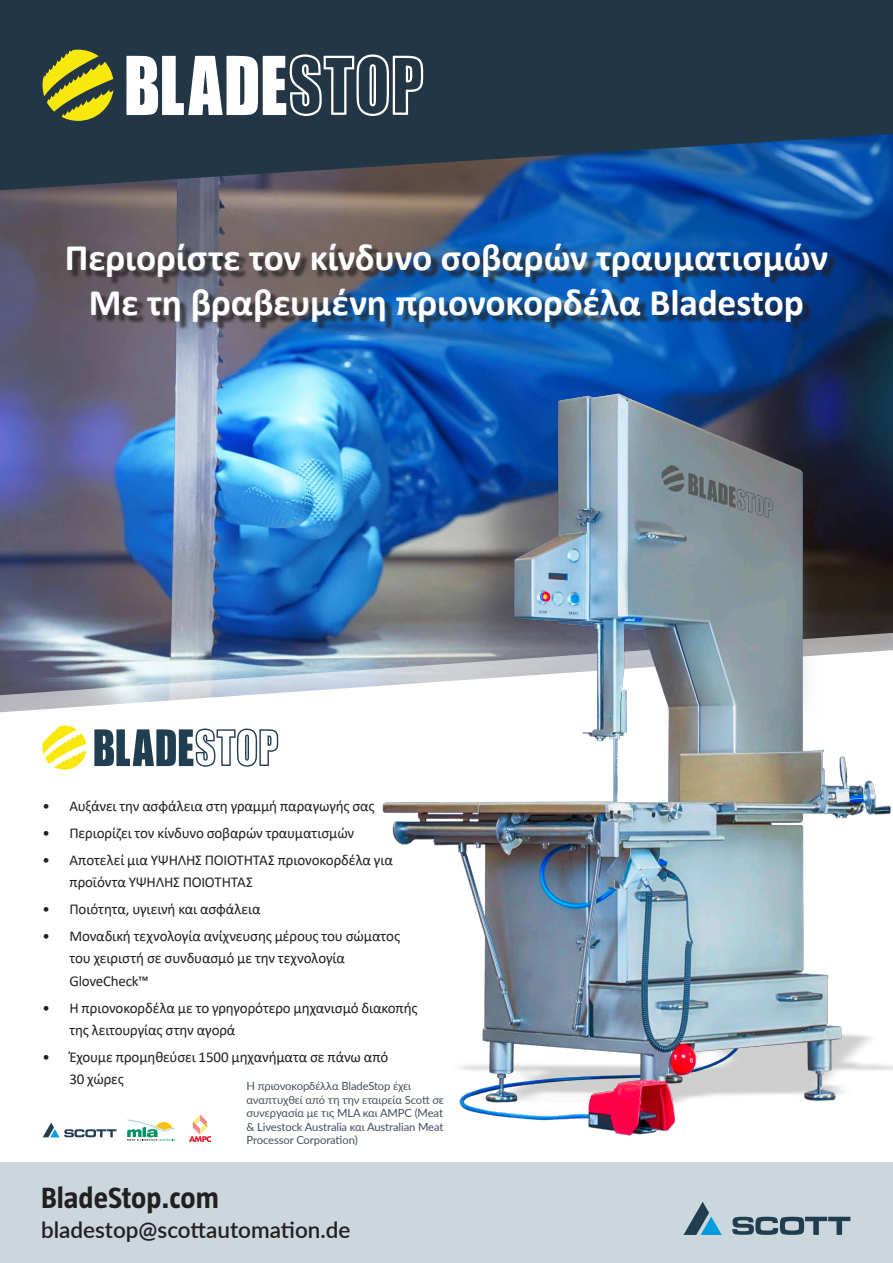
<style>
.page{position:relative;width:893px;height:1263px;background:#fff}
.page>*{position:absolute;margin:0;border:0;box-sizing:border-box;transform-origin:0 0}
.t1{font:700 37.5px "Calibri";letter-spacing:-.005em;color:#fff}
.BODY{font:700 30px "Taz";color:#231f20}
.BODY-2{font:600 22.5px "Lato";color:#231f20}
.t2{font:15px/22.5px "Calibri";letter-spacing:-.01em;color:#231f20}
.t3{font:11.25px/13.5px "Lato";letter-spacing:-.01em;color:#444f5c}
</style>
<div class="page">
<img style="left:0;top:190px;width:893px;height:441px">
<svg style="left:0;top:650px;width:374px;height:492px"></svg>
<svg style="left:0;top:0;width:893px;height:190px;background:#233b51"></svg>
<div style="left:70px;top:247px;width:767px;height:84px;background:#231f20;opacity:.68"></div>
<svg style="left:126px;top:54px;width:297px;height:63px"></svg>
<svg style="left:43px;top:50px;width:70px;height:71px;background:#949427"></svg>
<img style="left:190px;top:1115px;width:21px;height:26px">
<svg style="left:127px;top:1119px;width:48px;height:21px"></svg>
<svg style="left:43px;top:1123px;width:73px;height:14px"></svg>
<svg style="left:94px;top:728px;width:184px;height:39px"></svg>
<svg style="left:42px;top:725px;width:44px;height:45px"></svg>
<div style="left:0;top:1162px;width:893px;height:101px;background:#cbd6dd"></div>
<svg style="left:683px;top:1202px;width:39px;height:33px"></svg>
<svg style="left:732px;top:1217px;width:118px;height:18px"></svg>
<img style="left:374px;top:393px;width:519px;height:743px">
<p class="t1" style="left:65px;top:231px;width:765px">Περιορίστε τον κίνδυνο σοβαρών τραυματισμών</p>
<p class="t1" style="left:89px;top:276px;width:717px">Με τη βραβευμένη πριονοκορδέλα Bladestop</p>
<p class="t2" style="left:43px;top:795px;width:333px">• Αυξάνει την ασφάλεια στη γραμμή παραγωγής σας</p>
<p class="t2" style="left:43px;top:821px;width:313px">• Περιορίζει τον κίνδυνο σοβαρών τραυματισμών</p>
<p class="t2" style="left:70px;top:848px;width:325px;text-indent:-27px">• Αποτελεί μια ΥΨΗΛΗΣ ΠΟΙΟΤΗΤΑΣ πριονοκορδέλα για προϊόντα ΥΨΗΛΗΣ ΠΟΙΟΤΗΤΑΣ</p>
<p class="t2" style="left:43px;top:897px;width:220px">• Ποιότητα, υγιεινή και ασφάλεια</p>
<p class="t2" style="left:70px;top:924px;width:332px;text-indent:-27px">• Μοναδική τεχνολογία ανίχνευσης μέρους του σώματος του χειριστή σε συνδυασμό με την τεχνολογία<br>GloveCheck™</p>
<p class="t2" style="left:70px;top:996px;width:350px;text-indent:-27px">• Η πριονοκορδέλα με το γρηγορότερο μηχανισμό διακοπής της λειτουργίας στην αγορά</p>
<p class="t2" style="left:70px;top:1045px;width:320px;text-indent:-27px">• Έχουμε προμηθεύσει 1500 μηχανήματα σε πάνω από<br>30 χώρες</p>
<p class="t3" style="left:246px;top:1079px;width:199px">Η πριονοκορδέλλα BladeStop έχει αναπτυχθεί από τη την εταιρεία Scott σε συνεργασία με τις MLA και AMPC (Meat &amp; Livestock Australia και Australian Meat Processor Corporation)</p>
<p class="BODY" style="left:41px;top:1180px;width:179px">BladeStop.com</p>
<p class="BODY-2" style="left:41px;top:1213px;width:311px">bladestop@scottautomation.de</p>
</div>
